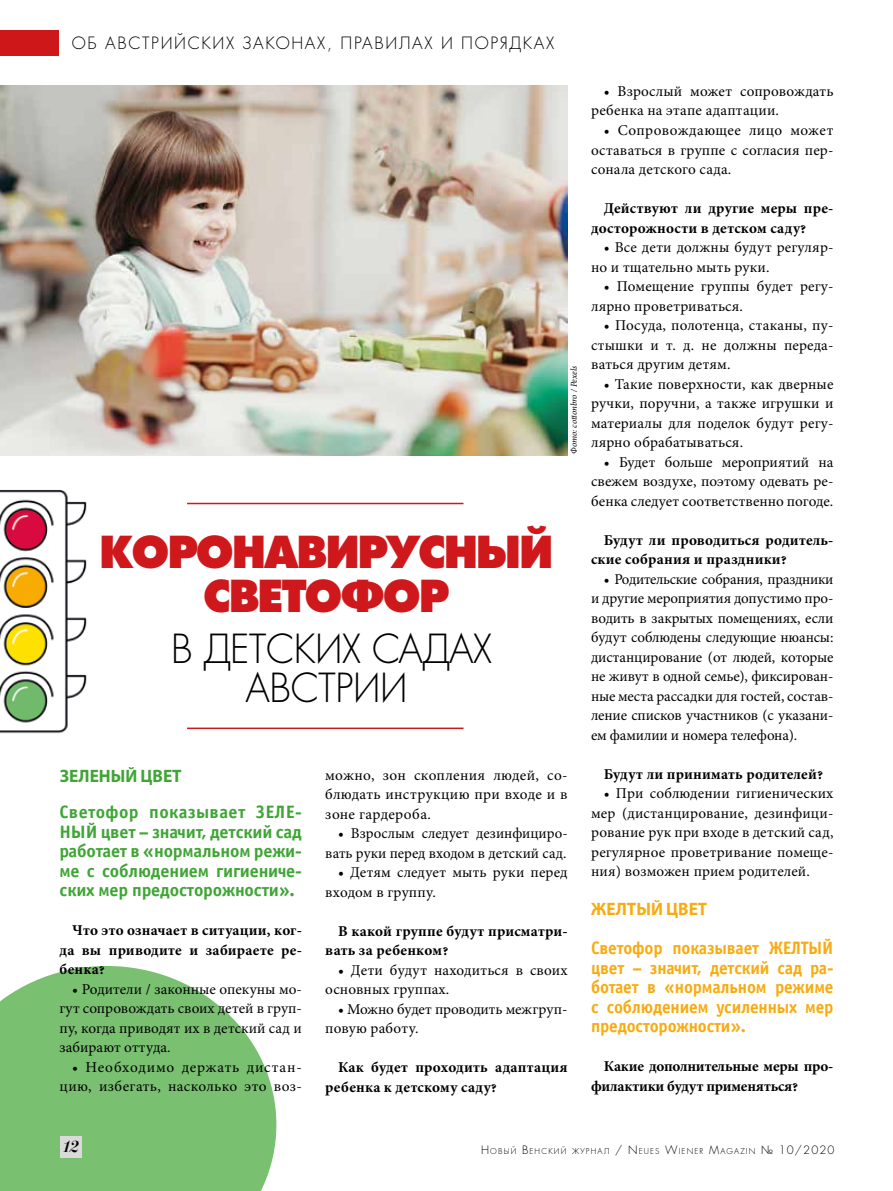
<style>
.page{position:relative;width:893px;height:1191px;background:#fff}
.page>*{position:absolute;margin:0;border:0;box-sizing:border-box;transform-origin:0 0}
.t1{font:42.9px/43.5px "Favorit Extra Bold C";letter-spacing:-.05em;color:#ce181c;text-align:center}
.t2{font:39px/39px "Favorit Light C";letter-spacing:-.01em;color:#000;text-align:center}
.t3{font:18px/19.5px "Officina Sans Bold C";letter-spacing:-.01em;color:#3fa535;text-align:justify}
.t4{font:18px/19.5px "Officina Sans Bold C";letter-spacing:-.01em;color:#f8ab10;text-align:justify;scale:.96 1}
.t5{font:700 18px "Myriad Pro";color:#3fa535;scale:.96 1}
.t6{font:700 18px "Myriad Pro";color:#f8ab10;scale:.96 1}
.t7{font:16.5px "Favorit Light C";letter-spacing:.1em;color:#000}
.t8{font:italic 16.5px "Paragon Nord C";color:#000}
.t9{font:15px/19.5px "Minion Pro";letter-spacing:.01em;color:#000;text-align:justify}
.t10{font:700 15px/19.5px "Minion Pro";letter-spacing:.01em;color:#000}
.t11{font:15px/19.5px "Minion Pro";letter-spacing:.03em;color:#000;text-align:right}
.t12{font:700 15px/19.5px "Minion Pro";letter-spacing:-.015em;color:#000}
.t13{font:italic 9px "Minion Pro";letter-spacing:-.01em;color:#000}
.t14{font:7.8px "Favorit Light C";letter-spacing:.145em;color:#000}
.s1{font-size:11.25px}
</style>
<div class="page">
<svg style="left:0;top:966px;width:276px;height:225px;background:#88c781"></svg>
<div style="left:0;top:30px;width:59px;height:25px;background:#cd1719"></div>
<img style="left:0;top:85px;width:567px;height:370px">
<hr style="left:187px;top:503px;width:276px;height:1px;background:#cd1719">
<hr style="left:187px;top:727px;width:276px;height:2px;background:#cd1719">
<img style="left:0;top:490px;width:87px;height:244px">
<div style="left:61px;top:1136px;width:21px;height:22px;background:#dadada"></div>
<p class="t7" style="left:72px;top:32px;width:484px">ОБ АВСТРИЙСКИХ ЗАКОНАХ, ПРАВИЛАХ И ПОРЯДКАХ</p>
<p class="t13" style="left:568px;top:454px;width:90px;rotate:-90deg">Фото: cottonbro / Pexels</p>
<h1 class="t1" style="left:99px;top:531px;width:456px">КОРОНАВИРУСНЫЙ<br>СВЕТОФОР</h1>
<h2 class="t2" style="left:171px;top:629px;width:322px">В ДЕТСКИХ САДАХ<br>АВСТРИИ</h2>
<p class="t5" style="left:60px;top:764px;width:129px">ЗЕЛЕНЫЙ ЦВЕТ</p>
<p class="t3" style="left:60px;top:803px;width:244px">Светофор показывает ЗЕЛЕ-НЫЙ цвет – значит, детский сад работает в «нормальном режи&shy;ме с соблюдением гигиениче&shy;ских мер предосторожности».</p>
<p class="t10" style="left:60px;top:920px;width:244px;text-align:justify;text-indent:13px">Что это означает в ситуации, ког&shy;да вы приводите и забираете ре&shy;бенка?</p>
<p class="t9" style="left:60px;top:979px;width:244px;text-indent:13px">• Родители / законные опекуны мо&shy;гут сопровождать своих детей в груп&shy;пу, когда приводят их в детский сад и забирают оттуда.</p>
<p class="t11" style="left:60px;top:1057px;width:244px">• Необходимо держать дистан&shy;цию, избегать, насколько это воз-</p>
<p class="t9" style="left:325px;top:765px;width:244px">можно, зон скопления людей, со&shy;блюдать инструкцию при входе и в зоне гардероба.</p>
<p class="t9" style="left:325px;top:823px;width:244px;text-align:right">• Взрослым следует дезинфициро&shy;вать руки перед входом в детский сад.</p>
<p class="t9" style="left:325px;top:862px;width:244px;text-indent:13px">• Детям следует мыть руки перед входом в группу.</p>
<p class="t10" style="left:325px;top:921px;width:244px;text-indent:13px">В какой группе будут присматри&shy;вать за ребенком?</p>
<p class="t9" style="left:325px;top:960px;width:244px;text-indent:13px">• Дети будут находиться в своих основных группах.</p>
<p class="t9" style="left:325px;top:999px;width:244px;text-indent:13px">• Можно будет проводить межгруп&shy;повую работу.</p>
<p class="t10" style="left:325px;top:1057px;width:244px;text-indent:13px">Как будет проходить адаптация ребенка к детскому саду?</p>
<p class="t9" style="left:591px;top:81px;width:244px;text-indent:13px">• Взрослый может сопровождать ребенка на этапе адаптации.</p>
<p class="t9" style="left:591px;top:120px;width:244px;text-indent:13px">• Сопровождающее лицо может оставаться в группе с согласия пер&shy;сонала детского сада.</p>
<p class="t10" style="left:591px;top:198px;width:244px;text-indent:13px">Действуют ли другие меры пре&shy;досторожности в детском саду?</p>
<p class="t9" style="left:591px;top:237px;width:244px;text-indent:13px">• Все дети должны будут регуляр&shy;но и тщательно мыть руки.</p>
<p class="t9" style="left:591px;top:276px;width:244px;text-indent:13px">• Помещение группы будет регу&shy;лярно проветриваться.</p>
<p class="t9" style="left:591px;top:315px;width:244px;text-indent:13px">• Посуда, полотенца, стаканы, пу&shy;стышки и т. д. не должны переда&shy;ваться другим детям.</p>
<p class="t9" style="left:591px;top:374px;width:244px;text-indent:13px">• Такие поверхности, как дверные ручки, поручни, а также игрушки и материалы для поделок будут регу&shy;лярно обрабатываться.</p>
<p class="t9" style="left:591px;top:452px;width:244px;text-indent:13px">• Будет больше мероприятий на свежем воздухе, поэтому одевать ре&shy;бенка следует соответственно погоде.</p>
<p class="t10" style="left:591px;top:530px;width:244px;text-indent:13px">Будут ли проводиться родитель&shy;ские собрания и праздники?</p>
<p class="t9" style="left:591px;top:569px;width:244px;text-indent:13px">• Родительские собрания, праздники и другие мероприятия допустимо про&shy;водить в закрытых помещениях, если будут соблюдены следующие нюансы: дистанцирование (от людей, которые не живут в одной семье), фиксирован&shy;ные места рассадки для гостей, состав&shy;ление списков участников (с указани&shy;ем фамилии и номера телефона).</p>
<p class="t10" style="left:604px;top:764px;width:221px">Будут ли принимать родителей?</p>
<p class="t9" style="left:591px;top:783px;width:244px;text-indent:13px">• При соблюдении гигиенических мер (дистанцирование, дезинфици&shy;рование рук при входе в детский сад, регулярное проветривание помеще&shy;ния) возможен прием родителей.</p>
<p class="t6" style="left:591px;top:897px;width:122px">ЖЕЛТЫЙ ЦВЕТ</p>
<p class="t4" style="left:591px;top:938px;width:254px">Светофор показывает ЖЕЛТЫЙ цвет – значит, детский сад ра&shy;ботает в «нормальном режиме с соблюдением усиленных мер предосторожности».</p>
<p class="t12" style="left:591px;top:1056px;width:244px;text-indent:13px">Какие дополнительные меры про&shy;филактики будут применяться?</p>
<p class="t8" style="left:63px;top:1137px;width:16px">12</p>
<p class="t14" style="left:481px;top:1145px;width:355px"><span class="s1">Н</span>ОВЫЙ <span class="s1">В</span>ЕНСКИЙ ЖУРНАЛ <span class="s1">/</span> <span class="s1">N</span>EUES <span class="s1">W</span>IEN ER <span class="s1">M</span>AGAZIN <span class="s1">№ 10/2020</span></p>
</div>
